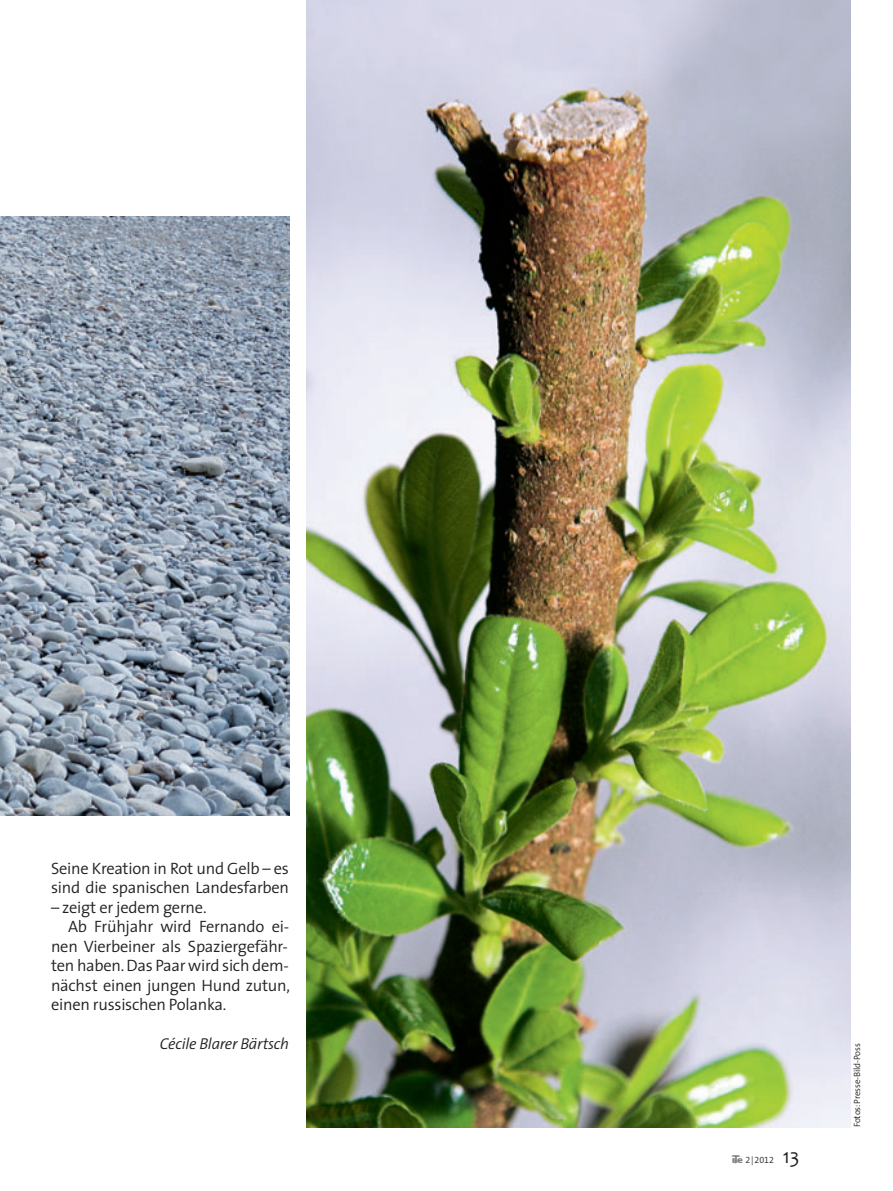
<style>
.page{position:relative;width:893px;height:1191px;background:#fff}
.page>*{position:absolute;margin:0;border:0;box-sizing:border-box;transform-origin:0 0}
.t1{font:21px "Candara";color:#231f20;scale:.94 1}
.t2{font:300 16.5px/19.5px "The Sans SN";letter-spacing:-.015em;color:#231f20}
.t3{font:italic 300 15.75px "The Sans SN";letter-spacing:-.015em;color:#231f20}
.t4{font:300 9px "The Sans SN";letter-spacing:-.015em;color:#231f20}
.s1{font-family:"Ite Font";font-weight:400;color:#808285}
</style>
<div class="page">
<img style="left:306px;top:0;width:544px;height:1127px">
<img style="left:0;top:217px;width:289px;height:598px">
<p class="t2" style="left:51px;top:860px;width:240px">Seine Kreation in Rot und Gelb – es sind die spanischen Landesfarben</p>
<p class="t2" style="left:51px;top:899px;width:157px">– zeigt er jedem gerne.</p>
<p class="t2" style="left:68px;top:918px;width:223px">Ab Frühjahr wird Fernando ei-</p>
<p class="t2" style="left:51px;top:938px;width:238px">nen Vierbeiner als Spaziergefähr-</p>
<p class="t2" style="left:51px;top:957px;width:239px">ten haben. Das Paar wird sich dem-</p>
<p class="t2" style="left:51px;top:977px;width:240px">nächst einen jungen Hund zutun,</p>
<p class="t2" style="left:51px;top:996px;width:177px">einen russischen Polanka.</p>
<p class="t3" style="left:160px;top:1038px;width:131px">Cécile Blarer Bärtsch</p>
<p class="t4" style="left:732px;top:1156px;width:44px"><span class="s1">a</span> 2|2012</p>
<p class="t1" style="left:783px;top:1143px;width:19px">13</p>
<p class="t4" style="left:853px;top:1127px;width:85px;rotate:-90deg">Fotos: Presse-Bild-Poss</p>
</div>
